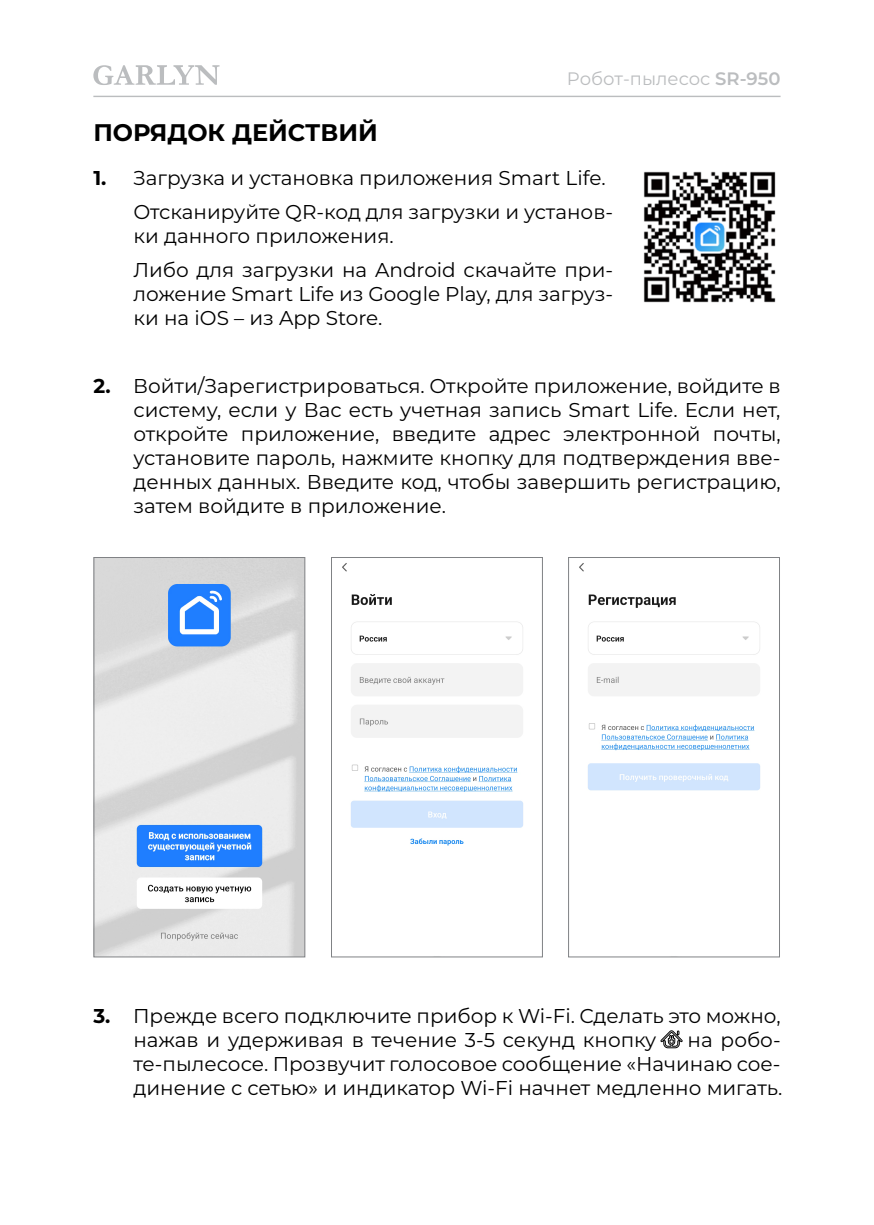
<style>
.page{position:relative;width:874px;height:1225px;background:#fff}
.page>*{position:absolute;margin:0;border:0;box-sizing:border-box;transform-origin:0 0}
.t1{font:700 24px "Montserrat";color:#000}
.t2{font:20px/24px "Montserrat";color:#000}
.t3{font:18px "Montserrat";color:#bbbdbf}
.s1{font-weight:600}
.s2{font-weight:700}
</style>
<div class="page">
<img style="left:579px;top:563px;width:181px;height:228px">
<img style="left:342px;top:563px;width:181px;height:283px">
<img style="left:96px;top:559px;width:207px;height:396px">
<svg style="left:95px;top:65px;width:124px;height:20px"></svg>
<img style="left:643px;top:171px;width:133px;height:132px">
<svg style="left:660px;top:1030px;width:22px;height:18px"></svg>
<div style="left:638px;top:264px;width:142px;height:26px;border:1px solid #231f20"></div>
<p class="t3" style="left:566px;top:66px;width:215px">Робот-пылесос <span class="s1">SR-950</span></p>
<p class="t1" style="left:93px;top:115px;width:286px">ПОРЯДОК ДЕЙСТВИЙ</p>
<p class="t2" style="left:133px;top:160px;width:481px;line-height:34px;text-indent:-40px"><span class="s2">1.</span> Загрузка и установка приложения Smart Life.<br>Отсканируйте QR-код для загрузки и установ-</p>
<p class="t2" style="left:133px;top:218px;width:481px;line-height:34px">ки данного приложения.<br>Либо для загрузки на Android скачайте при-</p>
<p class="t2" style="left:133px;top:281px;width:481px">ложение Smart Life из Google Play, для загруз&shy;ки на iOS – из App Store.</p>
<p class="t2" style="left:133px;top:373px;width:648px;text-align:justify;text-indent:-40px"><span class="s2">2.</span> Войти/Зарегистрироваться. Откройте приложение, войдите в систему, если у Вас есть учетная запись Smart Life. Если нет, откройте приложение, введите адрес электронной почты, установите пароль, нажмите кнопку для подтверждения вве&shy;денных данных. Введите код, чтобы завершить регистрацию, затем войдите в приложение.</p>
<p class="t2" style="left:133px;top:1003px;width:648px;text-indent:-40px"><span class="s2">3.</span> Прежде всего подключите прибор к Wi-Fi. Сделать это можно, нажав и удерживая в течение 3-5 секунд кнопку</p>
<p class="t2" style="left:133px;top:1027px;width:650px;text-align:justify;text-indent:554px">на робо&shy;те-пылесосе. Прозвучит голосовое сообщение «Начинаю сое&shy;динение с сетью» и индикатор Wi-Fi начнет медленно мигать.</p>
</div>
